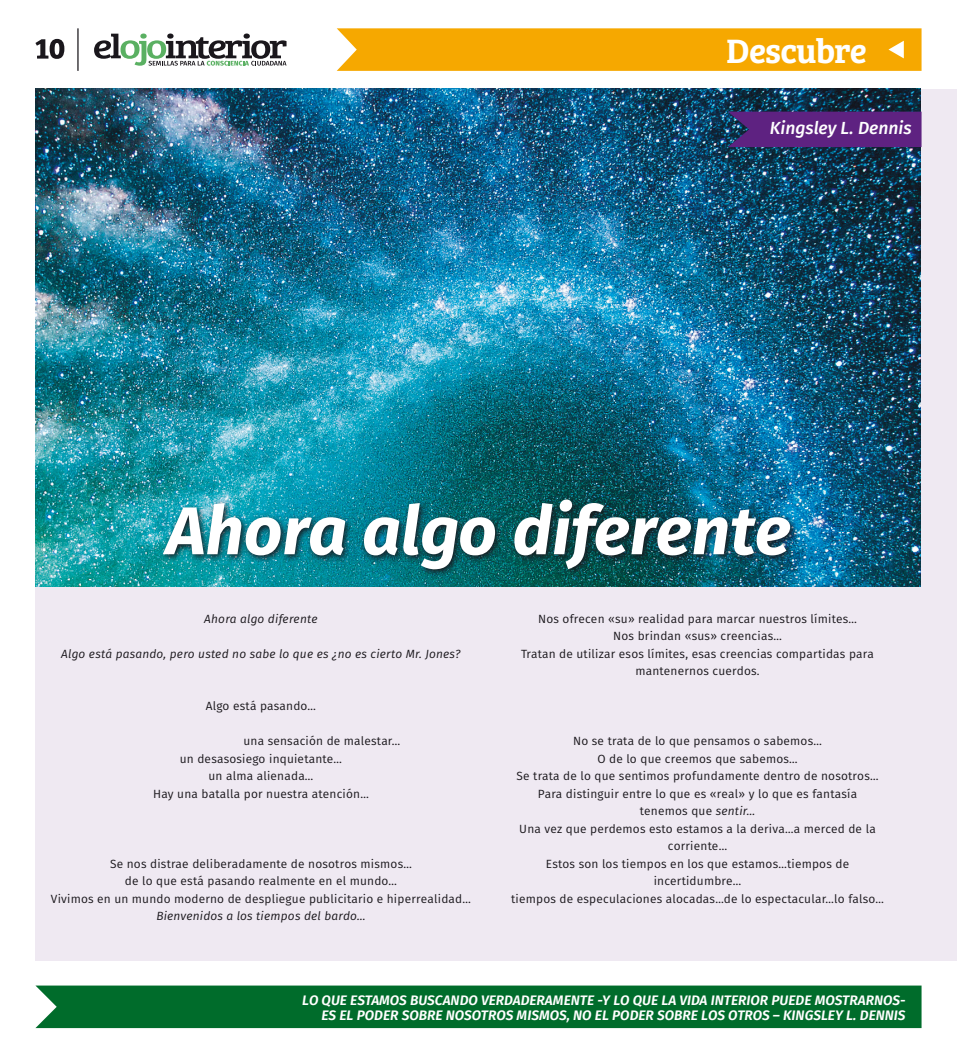
<style>
.page{position:relative;width:957px;height:1049px;background:#fff}
.page>*{position:absolute;margin:0;border:0;box-sizing:border-box;transform-origin:0 0}
.t1{font:italic 700 67.5px "Fira Sans";color:#fff}
.t2{font:600 35px "Bree Serif";letter-spacing:-.025em;color:#fff}
.t3{font:italic 500 17.5px "Fira Sans";color:#fff}
.t4{font:italic 600 13.75px/15px "Fira Sans";color:#fff;text-align:right}
.t5{font:11.88px/17.5px "Fira Sans";letter-spacing:.015em;color:#1a171c;text-align:center}
.t6{font:italic 11.88px "Fira Sans";letter-spacing:.015em;color:#1a171c}
.s1{font-style:italic}
</style>
<div class="page">
<svg style="left:94px;top:34px;width:192px;height:32px"></svg>
<hr style="left:77px;top:28px;width:2px;height:43px;background:#1a171c">
<div style="left:35px;top:985px;width:886px;height:43px;background:#006c2b"></div>
<svg style="left:337px;top:28px;width:584px;height:43px;background:#f6aa08"></svg>
<div style="left:35px;top:89px;width:922px;height:871px;background:#efe9f2"></div>
<img style="left:35px;top:89px;width:885px;height:497px">
<img style="left:159px;top:496px;width:640px;height:82px">
<div style="left:728px;top:112px;width:193px;height:35px;background:#5e2281"></div>
<svg style="left:35px;top:39px;width:29px;height:20px"></svg>
<h2 class="t2" style="left:726px;top:24px;width:142px">Descubre</h2>
<h3 class="t3" style="left:770px;top:116px;width:143px">Kingsley L. Dennis</h3>
<h1 class="t1" style="left:166px;top:483px;width:626px">Ahora algo diferente</h1>
<p class="t6" style="left:204px;top:610px;width:115px">Ahora algo diferente</p>
<p class="t6" style="left:61px;top:645px;width:401px">Algo está pasando, pero usted no sabe lo que es ¿no es cierto Mr. Jones?</p>
<p class="t5" style="left:206px;top:697px;width:112px">Algo está pasando…</p>
<p class="t5" style="left:243px;top:732px;width:158px">una sensación de malestar…</p>
<p class="t5" style="left:180px;top:750px;width:164px">un desasosiego inquietante…</p>
<p class="t5" style="left:208px;top:767px;width:106px">un alma alienada…</p>
<p class="t5" style="left:153px;top:785px;width:217px">Hay una batalla por nuestra atención…</p>
<p class="t5" style="left:51px;top:855px;width:421px">Se nos distrae deliberadamente de nosotros mismos…<br>de lo que está pasando realmente en el mundo…<br>Vivimos en un mundo moderno de despliegue publicitario e hiperrealidad…</p>
<p class="t6" style="left:156px;top:908px;width:211px">Bienvenidos a los tiempos del bardo…</p>
<p class="t5" style="left:521px;top:610px;width:354px">Nos ofrecen «su» realidad para marcar nuestros límites…<br>Nos brindan «sus» creencias…<br>Tratan de utilizar esos límites, esas creencias compartidas para mantenernos cuerdos.</p>
<p class="t5" style="left:511px;top:732px;width:374px">No se trata de lo que pensamos o sabemos…<br>O de lo que creemos que sabemos…<br>Se trata de lo que sentimos profundamente dentro de nosotros… Para distinguir entre lo que es «real» y lo que es fantasía<br>tenemos que <span class="s1">sentir…<br></span>Una vez que perdemos esto estamos a la deriva…a merced de la corriente…<br>Estos son los tiempos en los que estamos…tiempos de incertidumbre…<br>tiempos de especulaciones alocadas…de lo espectacular…lo falso…</p>
<p class="t4" style="left:302px;top:993px;width:605px">LO QUE ESTAMOS BUSCANDO VERDADERAMENTE -Y LO QUE LA VIDA INTERIOR PUEDE MOSTRARNOS-<br>ES EL PODER SOBRE NOSOTROS MISMOS, NO EL PODER SOBRE LOS OTROS – KINGSLEY L. DENNIS</p>
</div>
